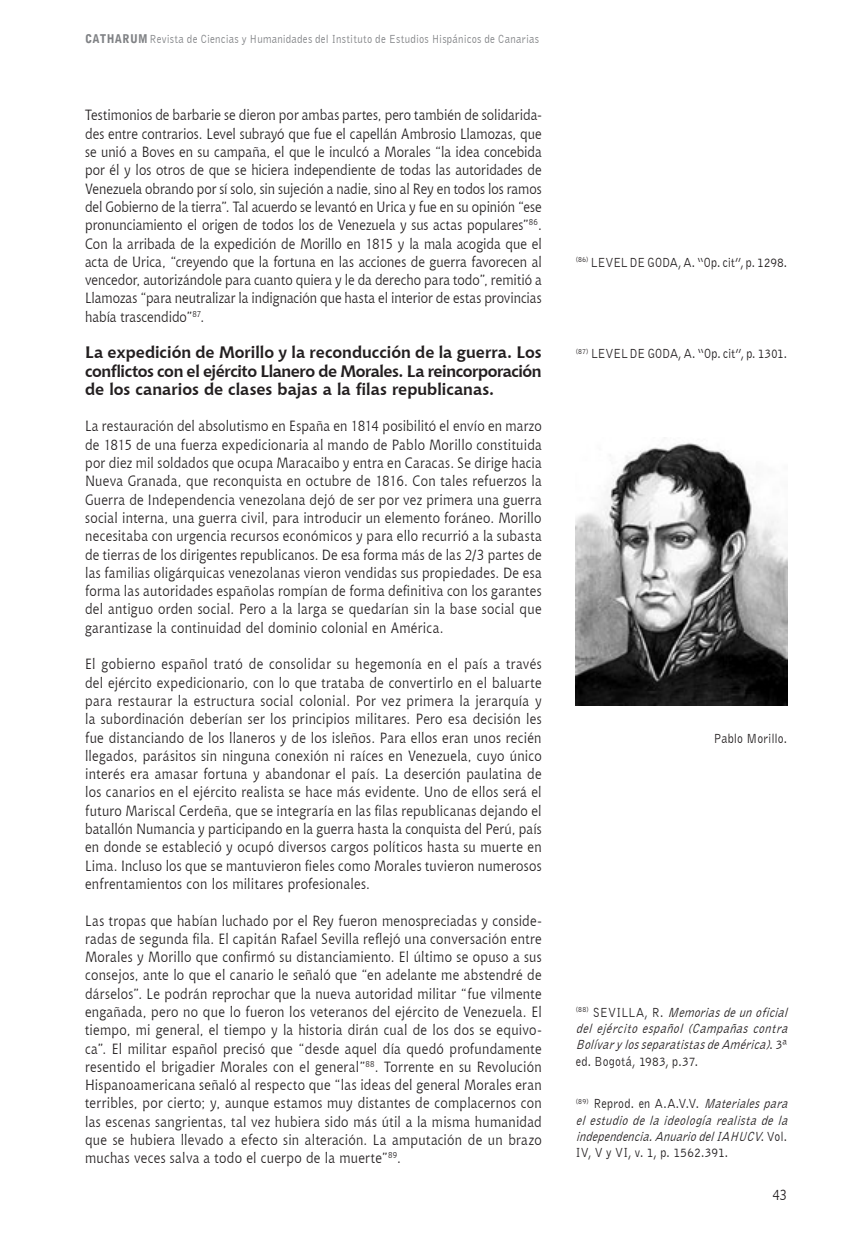
<style>
.page{position:relative;width:851px;height:1234px;background:#fff}
.page>*{position:absolute;margin:0;border:0;box-sizing:border-box;transform-origin:0 0}
.t1{font:700 16.5px/18.3px "Chianti BT";color:#231f20;text-align:justify}
.t2{font:14.7px/18.3px "Chianti BT";letter-spacing:.02em;color:#231f20;text-align:justify;scale:.9 1}
.t3{font:italic 13.5px/16.2px "Bell Gothic BT";color:#231f20;scale:.9 1}
.t4{font:13.5px "Bell Gothic BT";letter-spacing:-.015em;color:#231f20;scale:.9 1}
.t5{font:12px "Bell Gothic BT";letter-spacing:.02em;color:#808285;scale:.9 1}
.s1{font-family:"Bell Gothic Std";font-weight:900}
.s2{font-style:normal}
</style>
<div class="page">
<img style="left:575px;top:443px;width:212px;height:262px">
<p class="t5" style="left:85px;top:32px;width:506px"><span class="s1">CATHARUM</span> Revista de Ciencias y Humanidades del Instituto de Estudios Hispánicos de Canarias</p>
<p class="t2" style="left:85px;top:105px;width:509px">Testimonios de barbarie se dieron por ambas partes, pero también de solidarida&shy;des entre contrarios. Level subrayó que fue el capellán Ambrosio Llamozas, que se unió a Boves en su campaña, el que le inculcó a Morales “la idea concebida por él y los otros de que se hiciera independiente de todas las autoridades de Venezuela obrando por sí solo, sin sujeción a nadie, sino al Rey en todos los ramos del Gobierno de la tierra”. Tal acuerdo se levantó en Urica y fue en su opinión “ese pronunciamiento el origen de todos los de Venezuela y sus actas populares”<sup>86</sup>.<br>Con la arribada de la expedición de Morillo en 1815 y la mala acogida que el acta de Urica, “creyendo que la fortuna en las acciones de guerra favorecen al vencedor, autorizándole para cuanto quiera y le da derecho para todo”, remitió a Llamozas “para neutralizar la indignación que hasta el interior de estas provincias había trascendido”<sup>87</sup>.</p>
<p class="t1" style="left:85px;top:342px;width:458px">La expedición de Morillo y la reconducción de la guerra. Los conflictos con el ejército Llanero de Morales. La reincorporación de los canarios de clases bajas a la filas republicanas.</p>
<p class="t2" style="left:85px;top:416px;width:509px">La restauración del absolutismo en España en 1814 posibilitó el envío en marzo de 1815 de una fuerza expedicionaria al mando de Pablo Morillo constituida por diez mil soldados que ocupa Maracaibo y entra en Caracas. Se dirige hacia Nueva Granada, que reconquista en octubre de 1816. Con tales refuerzos la Guerra de Independencia venezolana dejó de ser por vez primera una guerra social interna, una guerra civil, para introducir un elemento foráneo. Morillo necesitaba con urgencia recursos económicos y para ello recurrió a la subasta de tierras de los dirigentes republicanos. De esa forma más de las 2/3 partes de las familias oligárquicas venezolanas vieron vendidas sus propiedades. De esa forma las autoridades españolas rompían de forma definitiva con los garantes del antiguo orden social. Pero a la larga se quedarían sin la base social que garantizase la continuidad del dominio colonial en América.</p>
<p class="t2" style="left:85px;top:654px;width:509px">El gobierno español trató de consolidar su hegemonía en el país a través del ejército expedicionario, con lo que trataba de convertirlo en el baluarte para restaurar la estructura social colonial. Por vez primera la jerarquía y la subordinación deberían ser los principios militares. Pero esa decisión les fue distanciando de los llaneros y de los isleños. Para ellos eran unos recién llegados, parásitos sin ninguna conexión ni raíces en Venezuela, cuyo único interés era amasar fortuna y abandonar el país. La deserción paulatina de los canarios en el ejército realista se hace más evidente. Uno de ellos será el futuro Mariscal Cerdeña, que se integraría en las filas republicanas dejando el batallón Numancia y participando en la guerra hasta la conquista del Perú, país en donde se estableció y ocupó diversos cargos políticos hasta su muerte en Lima. Incluso los que se mantuvieron fieles como Morales tuvieron numerosos enfrentamientos con los militares profesionales.</p>
<p class="t2" style="left:85px;top:910px;width:509px">Las tropas que habían luchado por el Rey fueron menospreciadas y conside&shy;radas de segunda fila. El capitán Rafael Sevilla reflejó una conversación entre Morales y Morillo que confirmó su distanciamiento. El último se opuso a sus consejos, ante lo que el canario le señaló que “en adelante me abstendré de dárselos”. Le podrán reprochar que la nueva autoridad militar “fue vilmente engañada, pero no que lo fueron los veteranos del ejército de Venezuela. El tiempo, mi general, el tiempo y la historia dirán cual de los dos se equivo&shy;ca”. El militar español precisó que “desde aquel día quedó profundamente resentido el brigadier Morales con el general”<sup>88</sup>. Torrente en su Revolución Hispanoamericana señaló al respecto que “las ideas del general Morales eran terribles, por cierto; y, aunque estamos muy distantes de complacernos con las escenas sangrientas, tal vez hubiera sido más útil a la misma humanidad que se hubiera llevado a efecto sin alteración. La amputación de un brazo muchas veces salva a todo el cuerpo de la muerte”<sup>89</sup>.</p>
<p class="t4" style="left:575px;top:254px;width:236px"><sup>(86)</sup> LEVEL DE GODA, A. “Op. cit”, p. 1298.</p>
<p class="t4" style="left:575px;top:345px;width:236px"><sup>(87)</sup> LEVEL DE GODA, A. “Op. cit”, p. 1301.</p>
<p class="t4" style="left:713px;top:729px;width:83px">Pablo Morillo.</p>
<p class="t3" style="left:575px;top:1003px;width:241px"><sup>(</sup> <sup>8</sup> <sup>8</sup> <sup>)</sup> <span class="s2">S E V I L L A , R .</span> Memoriasdeunoficial delejércitoespañol(Campañascontra BolívarylosseparatistasdeAmérica)<span class="s2">. 3 ª ed. Bogotá, 1983, p.37.</span></p>
<p class="t3" style="left:575px;top:1095px;width:241px"><sup>(89)</sup> <span class="s2">Reprod. en A.A.V.V.</span> Materialespara elestudiodelaideologíarealistadela independencia.AnuariodelIAHUCV<span class="s2">. V o l .<br>IV, V y VI, v. 1, p. 1562.391.</span></p>
<p class="t2" style="left:772px;top:1184px;width:18px">43</p>
</div>
